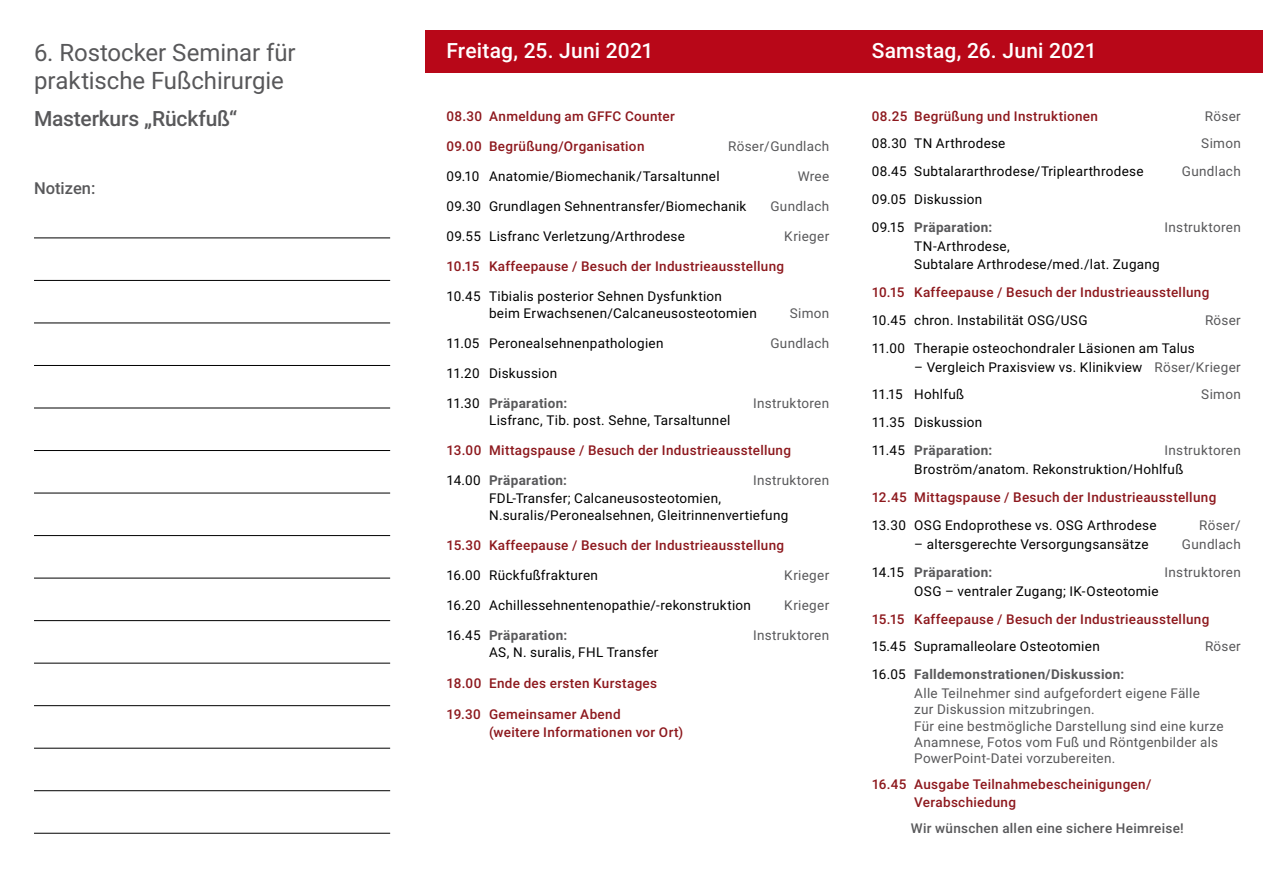
<style>
.page{position:relative;width:1263px;height:893px;background:#fff}
.page>*{position:absolute;margin:0;border:0;box-sizing:border-box;transform-origin:0 0}
.t1{font:24px "Roboto";letter-spacing:-.005em;color:#58585a}
.t2{font:500 21px "Roboto";letter-spacing:.01em;color:#fff}
.t3{font:500 21px "Roboto";letter-spacing:-.01em;color:#58585a}
.t4{font:500 16.5px "Roboto";color:#58585a}
.t5{font:13.5px/27.8px "Roboto";letter-spacing:.02em;color:#000}
.t6{font:500 13.5px/17.7px "Roboto";letter-spacing:.025em;color:#8d181d}
.t7{font:13.5px/16.2px "Roboto";letter-spacing:.02em;color:#58585a}
.t8{font:700 13.5px "Roboto";letter-spacing:.025em;color:#58585a}
.t9{font:500 13.5px "Roboto";letter-spacing:.025em;color:#58585a}
.s1{font-weight:400;color:#000}
.s2{font-weight:700;color:#58585a}
.s3{color:#58585a}
.s4{color:#000}
.s5{font-weight:700}
</style>
<div class="page">
<div style="left:425px;top:30px;width:838px;height:42px;background:#b80718"></div>
<hr style="left:34px;top:238px;width:356px;height:1px;background:#000">
<hr style="left:34px;top:280px;width:356px;height:1px;background:#000">
<hr style="left:34px;top:323px;width:356px;height:1px;background:#000">
<hr style="left:34px;top:365px;width:356px;height:1px;background:#000">
<hr style="left:34px;top:408px;width:356px;height:1px;background:#000">
<hr style="left:34px;top:450px;width:356px;height:1px;background:#000">
<hr style="left:34px;top:493px;width:356px;height:1px;background:#000">
<hr style="left:34px;top:535px;width:356px;height:1px;background:#000">
<hr style="left:34px;top:578px;width:356px;height:1px;background:#000">
<hr style="left:34px;top:620px;width:356px;height:1px;background:#000">
<hr style="left:34px;top:663px;width:356px;height:1px;background:#000">
<hr style="left:34px;top:705px;width:356px;height:1px;background:#000">
<hr style="left:34px;top:748px;width:356px;height:1px;background:#000">
<hr style="left:34px;top:790px;width:356px;height:1px;background:#000">
<hr style="left:34px;top:833px;width:356px;height:1px;background:#000">
<h1 class="t1" style="left:34px;top:35px;width:263px">6. Rostocker Seminar für</h1>
<h2 class="t2" style="left:446px;top:36px;width:209px">Freitag, 25. Juni 2021</h2>
<h1 class="t1" style="left:34px;top:64px;width:251px">praktische Fußchirurgie</h1>
<h2 class="t3" style="left:34px;top:104px;width:205px">Masterkurs „Rückfuß“</h2>
<p class="t6" style="left:446px;top:107px;width:230px">08.30 Anmeldung am GFFC Counter</p>
<p class="t6" style="left:446px;top:137px;width:199px">09.00 Begrüßung/Organisation</p>
<p class="t7" style="left:728px;top:137px;width:102px">Röser/Gundlach</p>
<p class="t5" style="left:446px;top:162px;width:275px">09.10 Anatomie/Biomechanik/Tarsaltunnel</p>
<p class="t7" style="left:798px;top:167px;width:33px">Wree</p>
<p class="t5" style="left:446px;top:192px;width:301px">09.30 Grundlagen Sehnentransfer/Biomechanik</p>
<p class="t7" style="left:770px;top:197px;width:60px">Gundlach</p>
<p class="t5" style="left:446px;top:222px;width:240px">09.55 Lisfranc Verletzung/Arthrodese</p>
<p class="t7" style="left:784px;top:227px;width:46px">Krieger</p>
<p class="t6" style="left:446px;top:257px;width:339px">10.15 Kaffeepause / Besuch der Industrieausstellung</p>
<p class="t5" style="left:489px;top:287px;width:269px;line-height:17.2px;text-indent:-43px">10.45 Tibialis posterior Sehnen Dysfunktion<br>beim Erwachsenen/Calcaneusosteotomien</p>
<p class="t4" style="left:34px;top:176px;width:63px">Notizen:</p>
<p class="t7" style="left:790px;top:305px;width:41px">Simon</p>
<p class="t5" style="left:446px;top:329px;width:219px">11.05 Peronealsehnenpathologien</p>
<p class="t7" style="left:770px;top:335px;width:60px">Gundlach</p>
<p class="t5" style="left:446px;top:359px;width:112px">11.20 Diskussion</p>
<p class="t8" style="left:446px;top:394px;width:122px"><span class="s1">11.30</span> Präparation:</p>
<p class="t7" style="left:753px;top:395px;width:78px">Instruktoren</p>
<p class="t5" style="left:489px;top:406px;width:243px">Lisfranc, Tib. post. Sehne, Tarsaltunnel</p>
<p class="t6" style="left:446px;top:441px;width:346px">13.00 Mittagspause / Besuch der Industrieausstellung</p>
<p class="t8" style="left:446px;top:471px;width:122px"><span class="s1">14.00</span> Präparation:</p>
<p class="t7" style="left:753px;top:472px;width:78px">Instruktoren</p>
<p class="t5" style="left:489px;top:489px;width:301px;line-height:17.2px">FDL-Transfer; Calcaneusosteotomien,<br>N.suralis/Peronealsehnen, Gleitrinnenvertiefung</p>
<p class="t6" style="left:446px;top:536px;width:339px">15.30 Kaffeepause / Besuch der Industrieausstellung</p>
<p class="t5" style="left:446px;top:561px;width:153px">16.00 Rückfußfrakturen</p>
<p class="t7" style="left:784px;top:566px;width:46px">Krieger</p>
<p class="t5" style="left:446px;top:591px;width:306px">16.20 Achillessehnentenopathie/-rekonstruktion</p>
<p class="t7" style="left:784px;top:596px;width:46px">Krieger</p>
<p class="t8" style="left:446px;top:626px;width:122px"><span class="s1">16.45</span> Präparation:</p>
<p class="t7" style="left:753px;top:626px;width:78px">Instruktoren</p>
<p class="t5" style="left:489px;top:638px;width:171px">AS, N. suralis, FHL Transfer</p>
<p class="t6" style="left:446px;top:674px;width:212px">18.00 Ende des ersten Kurstages</p>
<p class="t6" style="left:489px;top:704px;width:196px;text-indent:-43px">19.30 Gemeinsamer Abend<br>(weitere Informationen vor Ort)</p>
<h2 class="t2" style="left:872px;top:36px;width:227px">Samstag, 26. Juni 2021</h2>
<p class="t6" style="left:872px;top:107px;width:228px">08.25 Begrüßung und Instruktionen</p>
<p class="t7" style="left:1205px;top:107px;width:37px">Röser</p>
<p class="t5" style="left:872px;top:129px;width:135px">08.30 TN Arthrodese</p>
<p class="t7" style="left:1201px;top:135px;width:41px">Simon</p>
<p class="t5" style="left:872px;top:157px;width:273px">08.45 Subtalararthrodese/Triplearthrodese</p>
<p class="t7" style="left:1182px;top:163px;width:60px">Gundlach</p>
<p class="t5" style="left:872px;top:185px;width:122px">09.05 Diskussion<br>09.15 <span class="s2">Präparation:</span></p>
<p class="t7" style="left:1164px;top:218px;width:78px">Instruktoren</p>
<p class="t5" style="left:914px;top:236px;width:247px;line-height:18.5px">TN-Arthrodese,<br>Subtalare Arthrodese/med./lat. Zugang</p>
<p class="t6" style="left:872px;top:283px;width:339px">10.15 Kaffeepause / Besuch der Industrieausstellung</p>
<p class="t5" style="left:872px;top:306px;width:217px">10.45 chron. Instabilität OSG/USG</p>
<p class="t7" style="left:1205px;top:311px;width:37px">Röser</p>
<p class="t5" style="left:872px;top:333px;width:325px">11.00 Therapie osteochondraler Läsionen am Talus</p>
<p class="t5" style="left:872px;top:353px;width:370px;text-indent:43px">– Vergleich Praxisview vs. Klinikview <span class="s3">Röser/Krieger<br></span>11.15 Hohlfuß</p>
<p class="t7" style="left:1201px;top:386px;width:41px">Simon</p>
<p class="t5" style="left:872px;top:408px;width:122px">11.35 Diskussion<br>11.45 <span class="s2">Präparation:</span></p>
<p class="t7" style="left:1165px;top:441px;width:78px">Instruktoren</p>
<p class="t5" style="left:914px;top:455px;width:271px">Broström/anatom. Rekonstruktion/Hohlfuß</p>
<p class="t6" style="left:872px;top:488px;width:346px">12.45 Mittagspause / Besuch der Industrieausstellung</p>
<p class="t5" style="left:872px;top:510px;width:286px">13.30 OSG Endoprothese vs. OSG Arthrodese</p>
<p class="t7" style="left:1199px;top:516px;width:43px">Röser/</p>
<p class="t5" style="left:914px;top:530px;width:236px">– altersgerechte Versorgungsansätze</p>
<p class="t7" style="left:1182px;top:535px;width:60px">Gundlach</p>
<p class="t8" style="left:872px;top:562px;width:122px"><span class="s1">14.15</span> Präparation:</p>
<p class="t7" style="left:1165px;top:563px;width:78px">Instruktoren</p>
<p class="t5" style="left:914px;top:577px;width:246px">OSG – ventraler Zugang; IK-Osteotomie</p>
<p class="t6" style="left:872px;top:609px;width:339px">15.15 Kaffeepause / Besuch der Industrieausstellung</p>
<p class="t5" style="left:872px;top:632px;width:229px">15.45 Supramalleolare Osteotomien</p>
<p class="t7" style="left:1205px;top:638px;width:37px">Röser</p>
<p class="t7" style="left:914px;top:664px;width:287px;line-height:19.2px;text-indent:-43px"><span class="s4">16.05</span> <span class="s5">Falldemonstrationen/Diskussion:<br></span>Alle Teilnehmer sind aufgefordert eigene Fälle</p>
<p class="t7" style="left:914px;top:701px;width:311px">zur Diskussion mitzubringen.<br>Für eine bestmögliche Darstellung sind eine kurze Anamnese, Fotos vom Fuß und Röntgenbilder als PowerPoint-Datei vorzubereiten.</p>
<p class="t6" style="left:914px;top:775px;width:239px;text-indent:-43px">16.45 Ausgabe Teilnahmebescheinigungen/<br>Verabschiedung</p>
<p class="t9" style="left:911px;top:819px;width:275px">Wir wünschen allen eine sichere Heimreise!</p>
</div>
